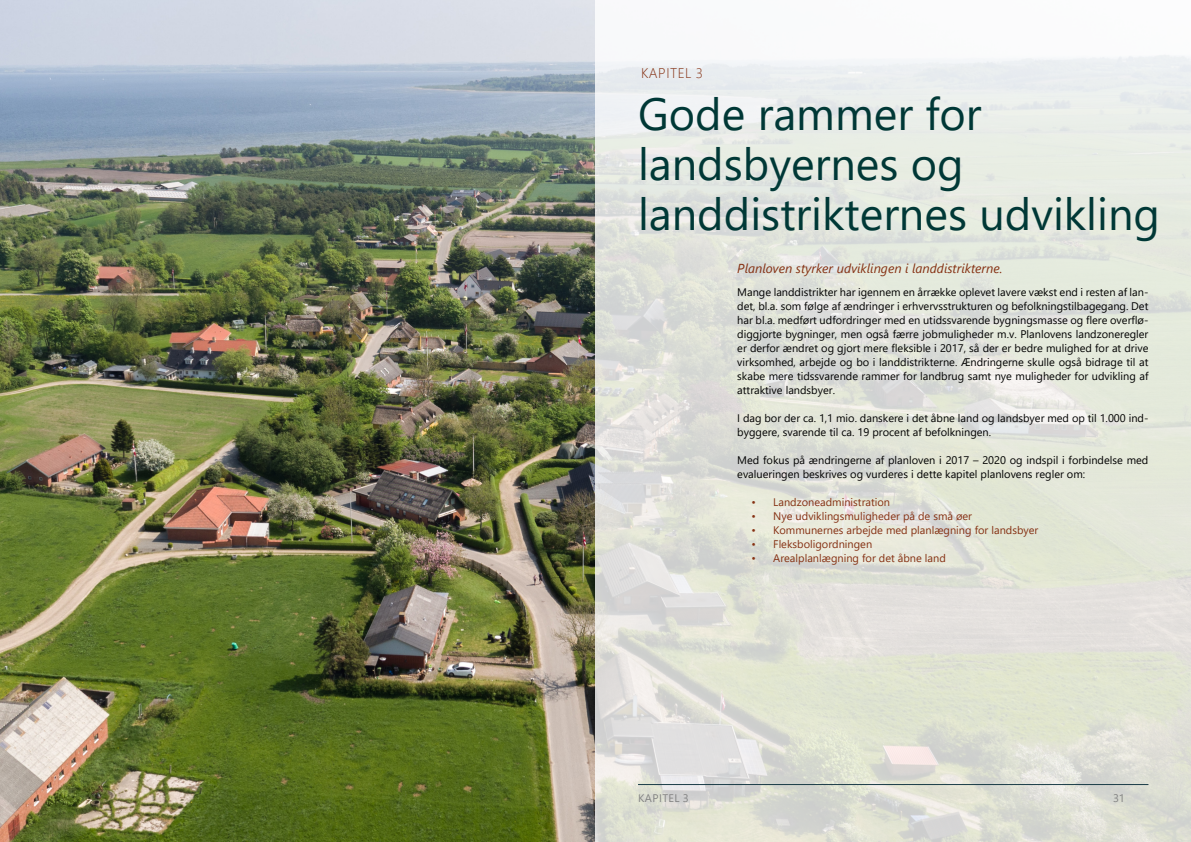
<style>
.page{position:relative;width:1191px;height:842px;background:#fff}
.page>*{position:absolute;margin:0;border:0;box-sizing:border-box;transform-origin:0 0}
.Overskrift_-_Kapitel{font:45px/50px "Segoe UI";color:#003836}
.Kapitel_nr{font:300 14px "Segoe UI";letter-spacing:.035em;color:#853012}
.Manchet{font:italic 13px "Segoe UI";color:#853012}
.Brødtekst{font:11px/14px "Segoe UI";color:#000}
.t1{font:11px "Segoe UI";color:#853012}
.t2{font:11px "Segoe UI";color:#828282}
</style>
<div class="page">
<img style="left:0;top:0;width:595px;height:842px">
<svg style="left:595px;top:55px;width:596px;height:787px;background:#e2e4db"></svg>
<hr style="left:638px;top:784px;width:510px;height:1px;background:#1a3c47">
<p class="Kapitel_nr" style="left:641px;top:60px;width:63px">Kapitel 3</p>
<p class="Overskrift_-_Kapitel" style="left:638px;top:85px;width:523px">Gode rammer for landsbyernes og landdistrikternes udvikling</p>
<p class="Manchet" style="left:737px;top:256px;width:267px">Planloven styrker udviklingen i landdistrikterne.</p>
<p class="Brødtekst" style="left:737px;top:284px;width:413px;text-align:justify">Mange landdistrikter har igennem en årrække oplevet lavere vækst end i resten af lan&shy;det, bl.a. som følge af ændringer i erhvervsstrukturen og befolkningstilbagegang. Det har bl.a. medført udfordringer med en utidssvarende bygningsmasse og flere overflø&shy;diggjorte bygninger, men også færre jobmuligheder m.v. Planlovens landzoneregler er derfor ændret og gjort mere fleksible i 2017, så der er bedre mulighed for at drive virksomhed, arbejde og bo i landdistrikterne. Ændringerne skulle også bidrage til at skabe mere tidssvarende rammer for landbrug samt nye muligheder for udvikling af attraktive landsbyer.</p>
<p class="Brødtekst" style="left:737px;top:410px;width:413px">I dag bor der ca. 1,1 mio. danskere i det åbne land og landsbyer med op til 1.000 ind&shy;byggere, svarende til ca. 19 procent af befolkningen.</p>
<p class="Brødtekst" style="left:737px;top:452px;width:412px">Med fokus på ændringerne af planloven i 2017 – 2020 og indspil i forbindelse med evalueringen beskrives og vurderes i dette kapitel planlovens regler om:</p>
<p class="t1" style="left:751px;top:491px;width:140px">• Landzoneadministration</p>
<p class="t1" style="left:751px;top:505px;width:222px">• Nye udviklingsmuligheder på de små øer</p>
<p class="t1" style="left:751px;top:519px;width:288px">• Kommunernes arbejde med planlægning for landsbyer</p>
<p class="t1" style="left:751px;top:533px;width:122px">• Fleksboligordningen</p>
<p class="t1" style="left:751px;top:547px;width:196px">• Arealplanlægning for det åbne land</p>
<p class="t2" style="left:638px;top:787px;width:14px">Kapitel</p>
<p class="t2" style="left:683px;top:787px;width:7px">3</p>
<p class="t2" style="left:1113px;top:787px;width:13px">31</p>
</div>
